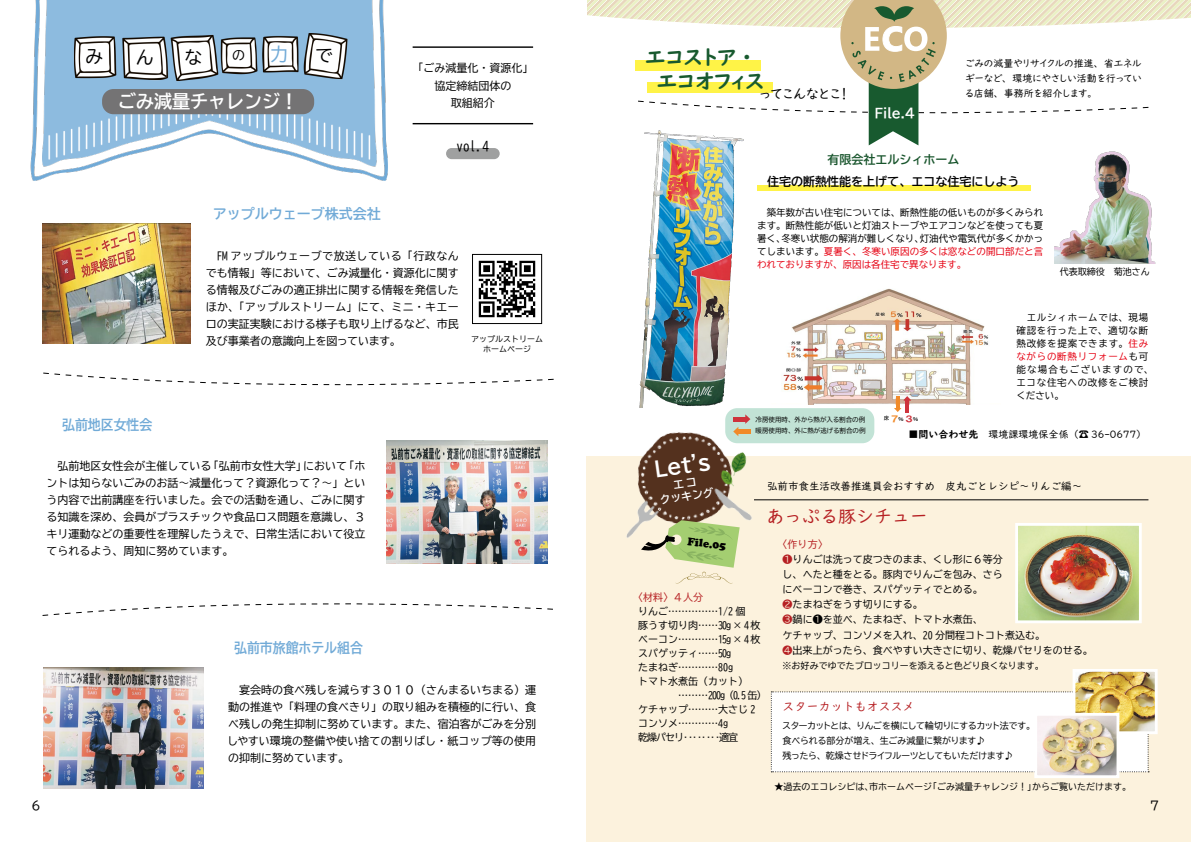
<style>
.page{position:relative;width:1191px;height:842px;background:#fff}
.page>*{position:absolute;margin:0;border:0;box-sizing:border-box;transform-origin:0 0}
.t1{font:21px/24px "UD Digi Kyokasho NK B";color:#185a2f;text-align:center}
.t2{font:20.8px "BIZ UDP Gothic Bold";color:#fff}
.t3{font:18px "BIZ UD Gothic Bold";color:#fff}
.t4{font:18px "UD Digi Kyokasho NP R";color:#b62023}
.t5{font:18px "BIZ UDP Gothic";color:#000}
.t6{font:18px "BIZ UDP Gothic";color:#71aad7}
.t7{font:14px "BIZ UD Gothic Bold";color:#71aad7;scale:.92 1}
.t8{font:14px "BIZ UD Gothic Bold";color:#71aad7}
.t9{font:14px "UD Digi Kyokasho NK R";color:#000}
.t10{font:13px "BIZ UDP Gothic Bold";color:#fff}
.t11{font:13px "BIZ UD Gothic";color:#000}
.t12{font:13px "BIZ UDP Gothic";color:#000}
.t13{font:12px "BIZ UD Gothic Bold";color:#000}
.t14{font:12px "BIZ UD Gothic Bold";color:#19552d}
.t15{font:12px "UD Digi Kyokasho NP R";color:#b62023}
.t16{font:12px "BIZ UDP Gothic";color:#000}
.t17{font:12px "BIZ UD Gothic";color:#000}
.t18{font:11px/17px "BIZ UD Gothic";color:#000;text-align:justify}
.t19{font:11px "BIZ UDP Gothic";color:#000}
.t20{font:10.9px/12.9px "BIZ UD Gothic Bold";color:#fff;text-align:center}
.t21{font:10.9px "Cooper Black Std";color:#000}
.t22{font:10.5px "UD Digi Kyokasho NP R";color:#000}
.t23{font:10px/14px "BIZ UD Gothic";color:#000}
.t24{font:10px/15px "UD Digi Kyokasho NK R";color:#000;text-align:justify}
.t25{font:10px "UD Digi Kyokasho N R";color:#000}
.t26{font:10px "BIZ UD Gothic";color:#b62023}
.t27{font:9.5px/13px "BIZ UD Gothic";letter-spacing:.075em;color:#000;text-align:justify}
.t28{font:9px "BIZ UD Gothic";color:#000}
.t29{font:9px/15px "BIZ UDP Gothic";color:#000}
.t30{font:8px/10px "BIZ UD Gothic";color:#000;text-align:center}
.t31{font:6.5px/11px "BIZ UDP Gothic";color:#000}
.t32{font:5.6px "MS P Gothic";color:#000}
.s1{font-family:"BIZ UDP Gothic"}
.s2{font-family:"BIZ UD Gothic"}
.s3{color:#e60012}
.s4{font-family:"HGP Soei Kakugothic UB";font-size:8.5px;color:#f18a29}
.s5{font-family:"HGP Soei Kakugothic UB";font-size:8.5px;color:#ce333c}
.s6{font-family:"UD Digi Kyokasho NP B"}
.s7{font-family:"UD Digi Kyokasho NK R"}
.s8{color:#b62023}
</style>
<div class="page">
<img style="left:30px;top:0;width:358px;height:181px">
<div style="left:102px;top:89px;width:212px;height:25px;background:#747374;border-radius:11px"></div>
<img style="left:70px;top:21px;width:282px;height:69px">
<div style="left:446px;top:148px;width:54px;height:11px;background:#9fa0a0;border-radius:6px"></div>
<hr style="left:412px;top:46px;width:121px;height:2px;background:#000">
<hr style="left:412px;top:123px;width:121px;height:1px;background:#000">
<img style="left:386px;top:440px;width:161px;height:124px">
<svg style="left:43px;top:372px;width:511px;height:14px"></svg>
<svg style="left:42px;top:603px;width:511px;height:13px"></svg>
<img style="left:478px;top:260px;width:58px;height:58px">
<div style="left:472px;top:254px;width:70px;height:70px;border:1px solid #000"></div>
<img style="left:43px;top:223px;width:148px;height:120px">
<img style="left:43px;top:667px;width:161px;height:122px">
<div style="left:587px;top:457px;width:604px;height:385px;background:#fcf2dd"></div>
<hr style="left:754px;top:499px;width:394px;height:1px;background:#000">
<div style="left:771px;top:691px;width:378px;height:81px;background:#fff"></div>
<svg style="left:587px;top:0;width:604px;height:145px"></svg>
<img style="left:621px;top:416px;width:143px;height:122px">
<svg style="left:641px;top:520px;width:98px;height:63px"></svg>
<div style="left:635px;top:60px;width:125px;height:11px;background:#fff347"></div>
<div style="left:647px;top:82px;width:125px;height:11px;background:#fff347"></div>
<div style="left:757px;top:185px;width:273px;height:6px;background:#fff347"></div>
<img style="left:1076px;top:673px;width:77px;height:57px">
<div style="left:1072px;top:669px;width:85px;height:65px;border:3px solid #fff"></div>
<img style="left:1019px;top:527px;width:118px;height:92px">
<div style="left:1015px;top:523px;width:126px;height:100px;border:3px solid #fff"></div>
<img style="left:1038px;top:717px;width:77px;height:57px">
<div style="left:1034px;top:713px;width:85px;height:65px;border:3px solid #fff"></div>
<img style="left:783px;top:288px;width:206px;height:117px">
<img style="left:637px;top:130px;width:107px;height:277px">
<img style="left:1054px;top:151px;width:102px;height:112px">
<div style="left:725px;top:408px;width:149px;height:35px;background:#c2e3d6;border-radius:12px"></div>
<svg style="left:733px;top:414px;width:17px;height:22px"></svg>
<div style="left:738px;top:429px;width:12px;height:5px;background:#f18a29"></div>
<svg style="left:894px;top:396px;width:17px;height:16px"></svg>
<h3 class="t5" style="left:85px;top:47px;width:19px">み</h3>
<h3 class="t5" style="left:136px;top:48px;width:18px">ん</h3>
<h3 class="t5" style="left:184px;top:49px;width:19px">な</h3>
<p class="t12" style="left:232px;top:48px;width:14px">の</p>
<h3 class="t6" style="left:270px;top:45px;width:19px">力</h3>
<h3 class="t5" style="left:315px;top:46px;width:19px">で</h3>
<h3 class="t3" style="left:118px;top:93px;width:181px">ごみ減量チャレンジ！</h3>
<p class="t8" style="left:213px;top:207px;width:169px">アップルウェーブ株式会社</p>
<p class="t18" style="left:412px;top:59px;width:122px;line-height:17.9px;text-align:center">「ごみ減量化・資源化」協定締結団体の<br>取組紹介</p>
<p class="t11" style="left:456px;top:139px;width:34px">vol.4</p>
<p class="t18" style="left:206px;top:247px;width:255px">　FM アップルウェーブで放送している「行政なんでも情報」等において、ごみ減量化・資源化に関する情報及びごみの適正排出に関する情報を発信したほか、「アップルストリーム」にて、ミニ・キエーロの実証実験における様子も取り上げるなど、<span class="s1">市民</span></p>
<p class="t19" style="left:206px;top:335px;width:197px">及び事業者の意識向上を図っています<span class="s2">。</span></p>
<p class="t30" style="left:471px;top:334px;width:73px">アップルストリームホームページ</p>
<p class="t7" style="left:62px;top:417px;width:100px">弘前地区女性会</p>
<p class="t18" style="left:47px;top:458px;width:320px">　弘前地区女性会が主催している「弘前市女性大学」において「ホントは知らないごみのお話～減量化って？資源化って？～」という内容で出前講座を行いました。会での活動を通し、ごみに関する知識を深め、会員がプラスチックや食品ロス問題を意識し、３キリ運動などの重要性を理解したうえで、日常生活において役立てられるよう、周知に努めています。</p>
<p class="t16" style="left:32px;top:799px;width:11px">６</p>
<p class="t7" style="left:234px;top:641px;width:142px">弘前市旅館ホテル組合</p>
<p class="t18" style="left:228px;top:681px;width:310px">　宴会時の食べ残しを減らす３０１０（さんまるいちまる）運動の推進や「料理の食べきり」の取り組みを積極的に行い、食べ残しの発生抑制に努めています。また、<span class="s1">宿泊客がごみを分別しやすい環境の整備や</span>使い捨ての割りばし・紙コップ等の使用の抑制に努めています。</p>
<h1 class="t1" style="left:633px;top:46px;width:132px">エコストア・<br>　　エコオフィス</h1>
<p class="t9" style="left:760px;top:86px;width:89px">ってこんなとこ！</p>
<p class="t24" style="left:965px;top:56px;width:178px">ごみの減量やリサイクルの推進、省エネルギーなど、環境にやさしい活動を行っている店舗、事務所を紹介します。</p>
<p class="t10" style="left:874px;top:107px;width:42px">File.4</p>
<p class="t14" style="left:827px;top:153px;width:133px">有限会社エルシィホーム</p>
<p class="t13" style="left:767px;top:176px;width:253px">住宅の断熱性能を上げて、エコな住宅にしよう</p>
<p class="t27" style="left:757px;top:206px;width:288px">　築年数が古い住宅については、断熱性能の低いものが多くみられます。断熱性能が低いと灯油ストーブやエアコンなどを使っても夏暑く、冬寒い状態の解消が難しくなり、灯油代や電気代が多くかかってしまいます。<span class="s3">夏暑く、冬寒い原因の多くは窓などの開口部だと言われておりますが、原因は各住宅で異なります。</span></p>
<p class="t28" style="left:1059px;top:267px;width:91px">代表取締役　菊池さん</p>
<p class="t27" style="left:1016px;top:311px;width:138px;text-align:left">　エルシィホームでは、現場確認を行った上で、適切な断熱改修を提案できます。<span class="s3">住みながらの断熱リフォーム</span>も可能な場合もございますので、エコな住宅への改修をご検討ください。</p>
<p class="t31" style="left:755px;top:414px;width:111px">冷房使用時、外から熱が入る割合の例暖房使用時、外に熱が逃げる割合の例</p>
<p class="t32" style="left:883px;top:416px;width:36px">床 <span class="s4">7</span>％ <span class="s5">3</span>％</p>
<p class="t25" style="left:908px;top:428px;width:239px">■<span class="s6">問い合わせ先</span>　環境課環境保全係（☎ <span class="s7">36-0677</span>）</p>
<h2 class="t2" style="left:653px;top:459px;width:58px;rotate:-8deg">Let's</h2>
<p class="t20" style="left:657px;top:480px;width:56px;rotate:-8deg">エコ<br>クッキング</p>
<p class="t21" style="left:688px;top:535px;width:41px;rotate:7deg">File.05</p>
<p class="t22" style="left:767px;top:480px;width:316px">弘前市食生活改善推進員会おすすめ　皮丸ごとレシピ～りんご編～</p>
<h3 class="t4" style="left:766px;top:506px;width:163px">あっぷる豚シチュー</h3>
<p class="t23" style="left:782px;top:536px;width:221px;line-height:15px;text-indent:-5px"><span class="s8">〈作り方〉<br>❶</span>りんごは洗って皮つきのまま、くし形に６等分し、へたと種をとる。豚肉でりんごを包み、さらにベーコンで巻き、スパゲッティでとめる。<br><span class="s8">❷</span>たまねぎをうす切りにする。<br><span class="s8">❸</span>鍋に❶を並べ、たまねぎ、トマト水煮缶、</p>
<p class="t26" style="left:633px;top:592px;width:71px">〈材料〉４人分</p>
<p class="t23" style="left:638px;top:604px;width:130px">りんご……………1/2 個<br>豚うす切り肉……30g× 4枚ベーコン…………15g× 4枚スパゲッティ……50g<br>たまねぎ…………80g<br>トマト水煮缶（カット）<br>　　　　………200g（0.5 缶）ケチャップ………大さじ 2コンソメ…………4g<br>乾燥パセリ‥‥‥‥適宜</p>
<p class="t23" style="left:782px;top:628px;width:311px;line-height:15px">ケチャップ、コンソメを入れ、20 分間程コトコト煮込む。<br><span class="s8">❹</span>出来上がったら、食べやすい大きさに切り、乾燥パセリをのせる。</p>
<p class="t28" style="left:782px;top:661px;width:262px">※お好みでゆでたブロッコリーを添えると色どり良くなります。</p>
<p class="t15" style="left:782px;top:700px;width:133px">スターカットもオススメ</p>
<p class="t29" style="left:782px;top:718px;width:250px">スターカットとは、りんごを横にして輪切りにするカット法です。食べられる部分が増え、生ごみ減量に繋がります♪<br>残ったら、乾燥させドライフルーツとしてもいただけます♪</p>
<p class="t28" style="left:774px;top:782px;width:358px">★過去のエコレシピは、市ホームページ「ごみ減量チャレンジ！」からご覧いただけます。</p>
<p class="t17" style="left:1148px;top:799px;width:13px">７</p>
</div>
